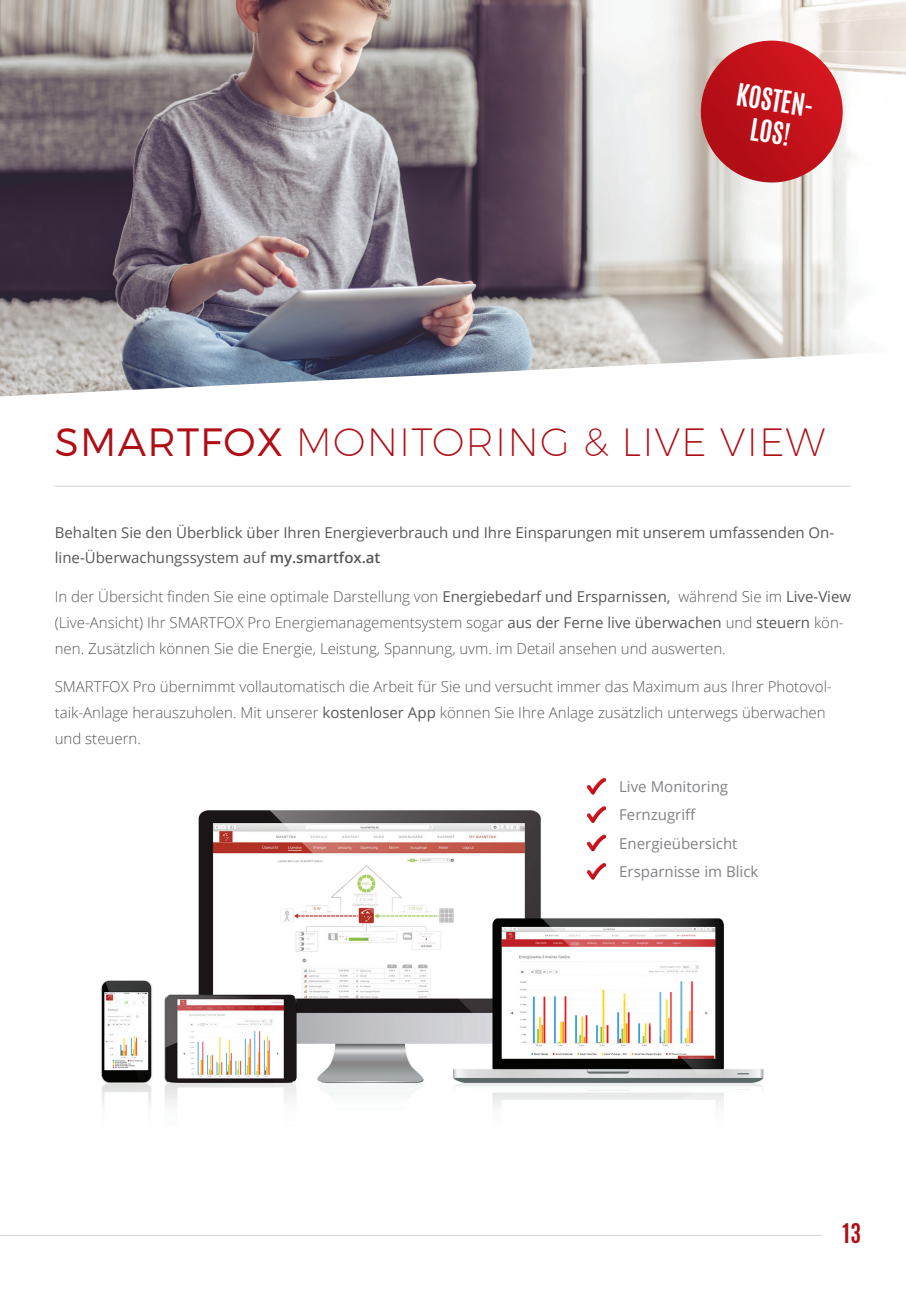
<style>
.page{position:relative;width:906px;height:1289px;background:#fff}
.page>*{position:absolute;margin:0;border:0;box-sizing:border-box;transform-origin:0 0}
.t1{font:200 39.45px "Montserrat";letter-spacing:.03em;color:#b00d15}
.t2{font:700 25.8px/31.8px "Antonio";color:#fff;text-align:center}
.t3{font:700 22.65px "Antonio";color:#b00d15}
.t4{font:300 15px/25.8px "Open Sans";color:#57585a}
.t5{font:15px/25.8px "Open Sans";color:#57585a}
.t6{font:15px/28.3px "Open Sans";color:#808285}
.s1{font-weight:300}
.s2{font-weight:600}
.s3{font-weight:400}
</style>
<div class="page">
<hr style="left:0;top:1234px;width:821px;height:1px;background:#d1d2d4">
<img style="left:101px;top:808px;width:663px;height:299px">
<img style="left:0;top:0;width:906px;height:351px">
<svg style="left:0;top:351px;width:852px;height:46px"></svg>
<hr style="left:55px;top:486px;width:796px;height:1px;background:#d1d2d4">
<svg style="left:691px;top:41px;width:161px;height:151px"></svg>
<svg style="left:587px;top:778px;width:19px;height:16px"></svg>
<svg style="left:587px;top:806px;width:19px;height:16px"></svg>
<svg style="left:587px;top:834px;width:19px;height:17px"></svg>
<svg style="left:587px;top:862px;width:19px;height:17px"></svg>
<h2 class="t2" style="left:739px;top:79px;width:83px;rotate:9deg">KOSTEN-<br>LOS!</h2>
<h1 class="t1" style="left:55px;top:418px;width:771px"><span class="s1">SMARTFOX</span> MONITORING &amp; LIVE VIEW</h1>
<p class="t5" style="left:55px;top:519px;width:781px">Behalten Sie den Überblick über Ihren Energieverbrauch und Ihre Einsparungen mit unserem umfassenden On&shy;line-Überwachungssystem auf <span class="s2">my.smartfox.at</span></p>
<p class="t4" style="left:55px;top:583px;width:798px">In der Übersicht finden Sie eine optimale Darstellung von <span class="s3">Energiebedarf und Ersparnissen,</span> während Sie im <span class="s3">Live-View </span>(Live-Ansicht) Ihr SMARTFOX Pro Energiemanagementsystem sogar <span class="s3">aus der Ferne live überwachen</span> und <span class="s3">steuern</span> kön&shy;nen. Zusätzlich können Sie die Energie, Leistung, Spannung, uvm. im Detail ansehen und auswerten.</p>
<p class="t4" style="left:55px;top:673px;width:778px">SMARTFOX Pro übernimmt vollautomatisch die Arbeit für Sie und versucht immer das Maximum aus Ihrer Photovol&shy;taik-Anlage herauszuholen. Mit unserer <span class="s3">kostenloser App</span> können Sie Ihre Anlage zusätzlich unterwegs überwachen und steuern.</p>
<p class="t6" style="left:619px;top:771px;width:141px">Live Monitoring<br>Fernzugriff<br>Energieübersicht<br>Ersparnisse im Blick</p>
<h3 class="t3" style="left:842px;top:1216px;width:20px">13</h3>
</div>
